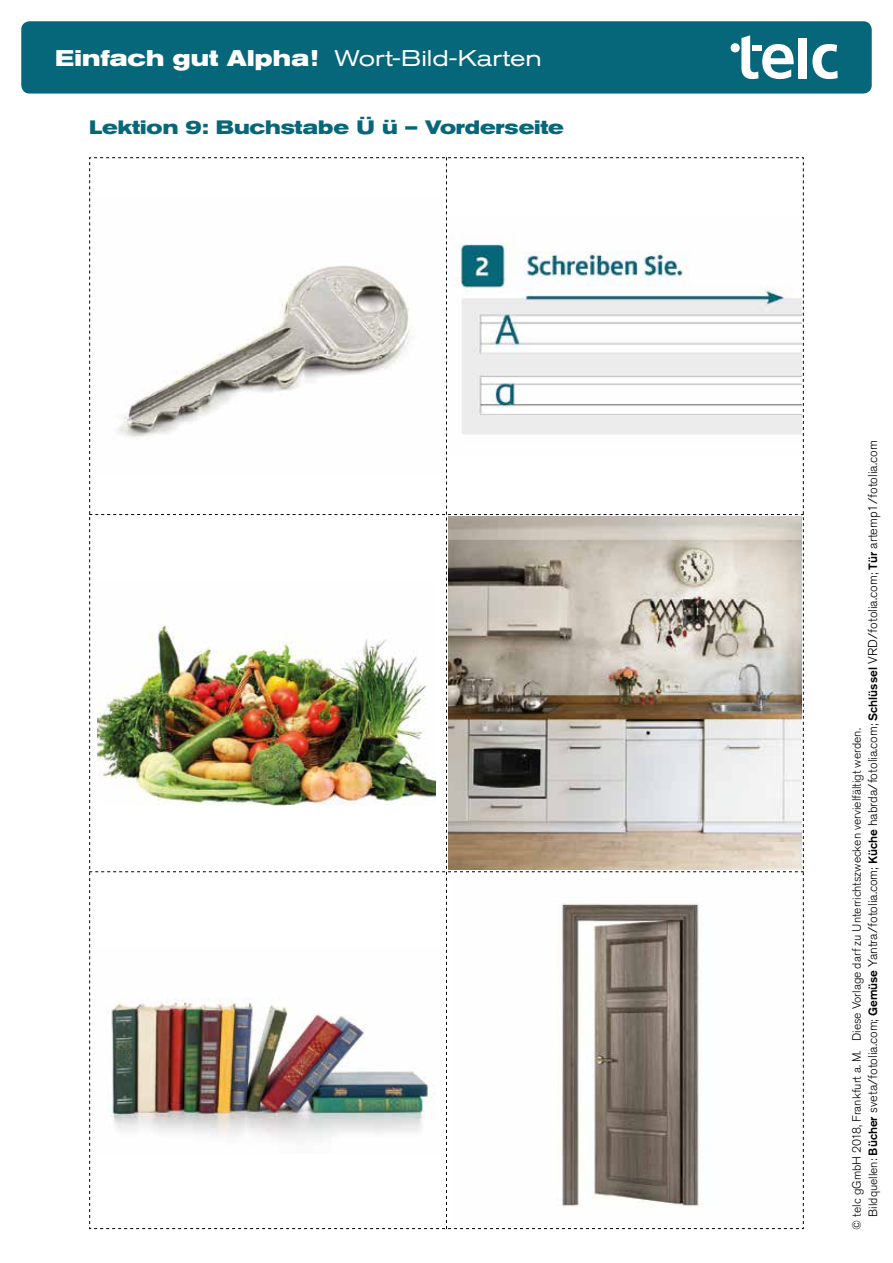
<style>
.page{position:relative;width:893px;height:1263px;background:#fff}
.page>*{position:absolute;margin:0;border:0;box-sizing:border-box;transform-origin:0 0}
.t1{font:700 expanded 22.5px "Akzidenz Grotesk Pro";letter-spacing:.01em;color:#fff}
.t2{font:700 expanded 19.2px "Akzidenz Grotesk Pro";color:#07677a}
.t3{font:300 12.75px "Akzidenz Grotesk Pro";color:#000}
.t4{font:300 12px "Akzidenz Grotesk Pro";color:#000}
.s1{font-weight:400}
.s2{font-size:12px}
.s3{font-weight:500;font-size:12px}
</style>
<div class="page">
<img style="left:89px;top:157px;width:715px;height:1072px">
<div style="left:21px;top:21px;width:851px;height:73px;background:#07677a;border-radius:9px"></div>
<svg style="left:741px;top:35px;width:53px;height:44px"></svg>
<div style="left:798px;top:38px;width:9px;height:40px;background:#fff"></div>
<svg style="left:812px;top:44px;width:26px;height:35px"></svg>
<div style="left:731px;top:43px;width:9px;height:9px;background:#fff;border-radius:50%"></div>
<div style="left:752px;top:45px;width:9px;height:6px;background:#fff"></div>
<h1 class="t1" style="left:55px;top:43px;width:488px">Einfach gut Alpha! <span class="s1">Wort-Bild-Karten</span></h1>
<h2 class="t2" style="left:89px;top:114px;width:476px">Lektion 9: Buchstabe Ü ü – Vorderseite</h2>
<p class="t3" style="left:864px;top:1216px;width:777px;rotate:-90deg"><span class="s2">Bildquellen:</span> <span class="s3">Bücher</span> sveta/fotolia.com<span class="s2">;</span> <span class="s3">Gemüse</span> Yantra/fotolia.com<span class="s2">;</span> <span class="s3">Küche</span> habrda/fotolia.com<span class="s2">;</span> <span class="s3">Schlüssel</span> VRD/fotolia.com<span class="s2">;</span> <span class="s3">Tür</span> artemp1/fotolia.com</p>
<p class="t4" style="left:849px;top:1229px;width:503px;rotate:-90deg">© telc gGmbH 2018, Frankfurt a. M. Diese Vorlage darf zu Unterrichtszwecken vervielfältigt werden.</p>
</div>
